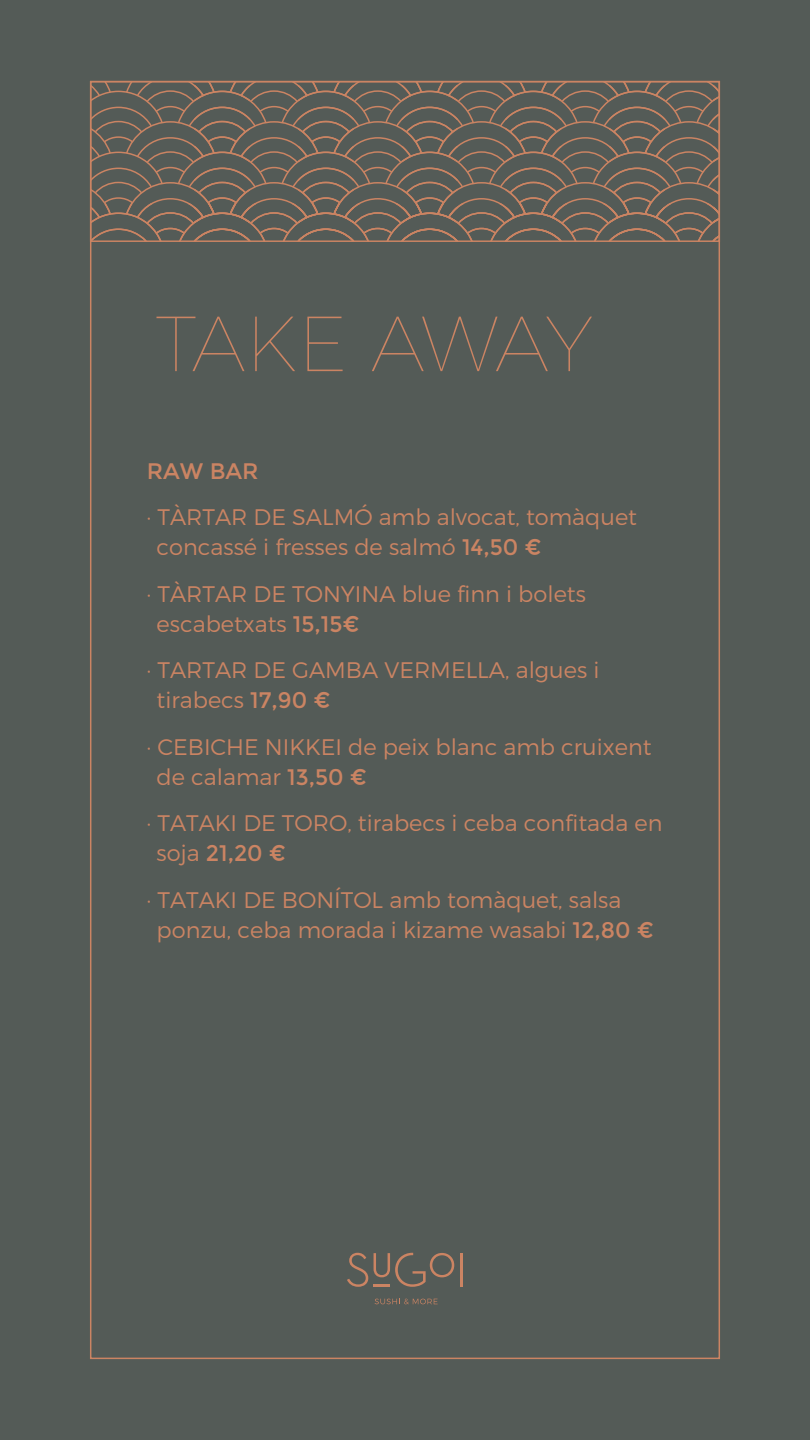
<style>
.page{position:relative;width:810px;height:1440px;background:#545b57}
.page>*{position:absolute;margin:0;border:0;box-sizing:border-box;transform-origin:0 0}
.t1{font:100 77.93px "Montserrat";letter-spacing:-.04em;color:#cb8463}
.t2{font:300 22.5px/30px "Montserrat";color:#cb8463}
.t3{font:22.5px "Montserrat";color:#cb8463}
.s1{font-weight:400}
</style>
<div class="page">
<svg style="left:375px;top:1299px;width:63px;height:5px"></svg>
<svg style="left:347px;top:1253px;width:21px;height:34px"></svg>
<hr style="left:460px;top:1253px;width:3px;height:33px;background:#cb8463">
<svg style="left:374px;top:1253px;width:80px;height:34px"></svg>
<svg style="left:93px;top:84px;width:624px;height:155px"></svg>
<div style="left:90px;top:81px;width:630px;height:161px;border:2px solid #cb8463"></div>
<h1 class="t1" style="left:155px;top:293px;width:439px">TAKE AWAY</h1>
<p class="t3" style="left:147px;top:457px;width:113px">RAW BAR</p>
<p class="t2" style="left:157px;top:502px;width:482px;text-indent:-10px">· TÀRTAR DE SALMÓ amb alvocat, tomàquet concassé i fresses de salmó <span class="s1">14,50 €</span></p>
<p class="t2" style="left:157px;top:578px;width:431px;text-indent:-10px">· TÀRTAR DE TONYINA blue finn i bolets escabetxats <span class="s1">15,15€</span></p>
<p class="t2" style="left:157px;top:655px;width:444px;text-indent:-10px">· TARTAR DE GAMBA VERMELLA, algues i tirabecs <span class="s1">17,90 €</span></p>
<p class="t2" style="left:157px;top:731px;width:496px;text-indent:-10px">· CEBICHE NIKKEI de peix blanc amb cruixent de calamar <span class="s1">13,50 €</span></p>
<p class="t2" style="left:157px;top:808px;width:507px;text-indent:-10px">· TATAKI DE TORO, tirabecs i ceba confitada en soja <span class="s1">21,20 €</span></p>
<p class="t2" style="left:157px;top:884px;width:499px;text-indent:-10px">· TATAKI DE BONÍTOL amb tomàquet, salsa ponzu, ceba morada i kizame wasabi <span class="s1">12,80 €</span></p>
</div>
